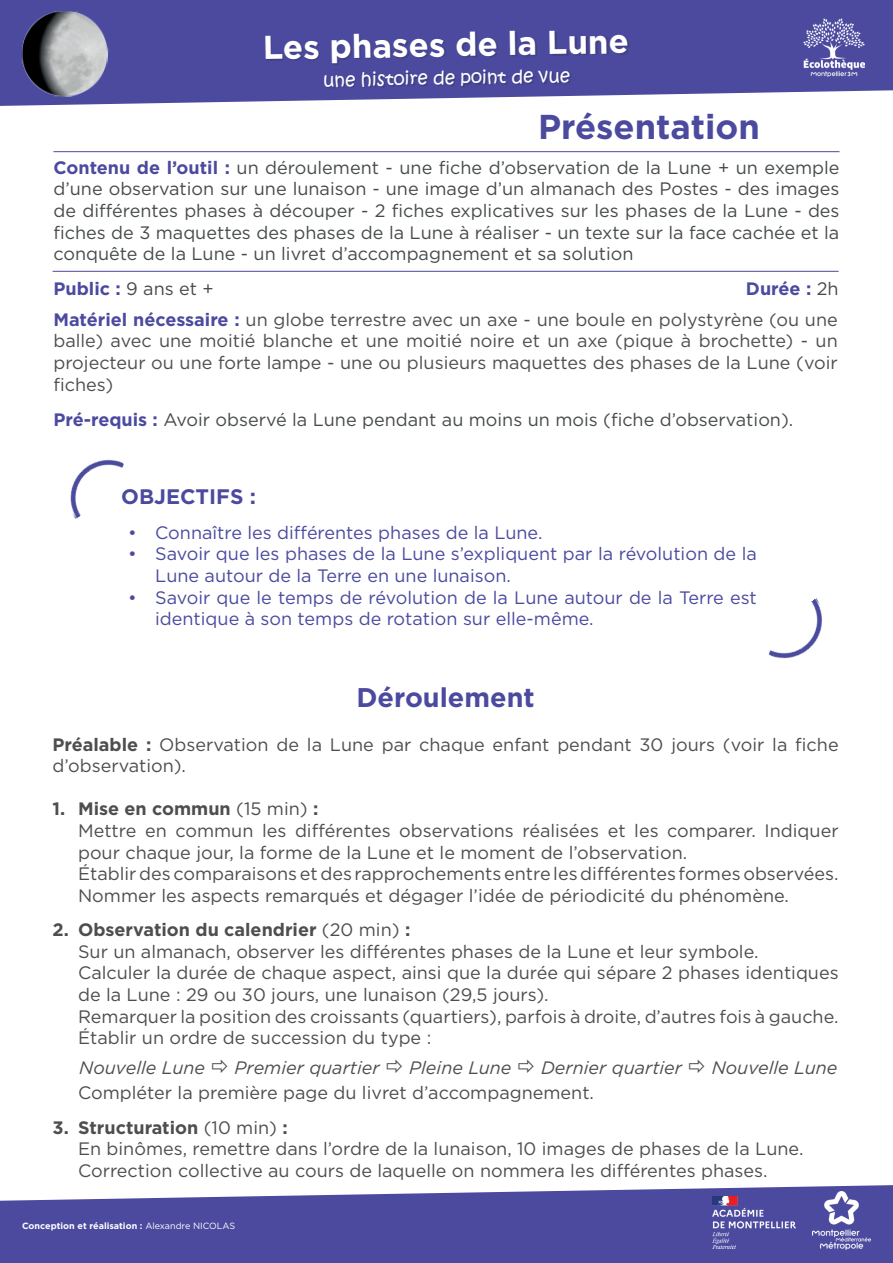
<style>
.page{position:relative;width:893px;height:1263px;background:#fff}
.page>*{position:absolute;margin:0;border:0;box-sizing:border-box;transform-origin:0 0}
.t1{font:700 34.5px "Gotham";color:#4b4a9f}
.t2{font:700 33px "Gotham";color:#fff}
.t3{font:700 27px "Gotham";color:#4b4a9f}
.t4{font:700 21px "Gotham";color:#4b4a9f}
.t5{font:18px/21.6px "Gotham";color:#4e4e50}
.t6{font:18px/21.6px "Gotham";color:#474b4c;text-align:justify}
.t7{font:18px/21.6px "Gotham";color:#4b4a9f}
.t8{font:italic 18px "Gotham";color:#4e4e50}
.t9{font:18px "Kristen ITC";color:#fff}
.t10{font:700 18px "Gotham";color:#4b4a9f}
.t11{font:700 9px "Gotham";color:#fff}
.s1{font-weight:700;color:#4b4a9f}
.s2{font-weight:400;color:#474b4c}
.s3{font-weight:700}
.s4{font-weight:400}
</style>
<div class="page">
<svg style="left:0;top:0;width:893px;height:106px;background:#5f5ea9"></svg>
<img style="left:804px;top:19px;width:60px;height:58px">
<img style="left:21px;top:10px;width:88px;height:88px">
<svg style="left:0;top:1185px;width:893px;height:78px;background:#5f5ea9"></svg>
<img style="left:712px;top:1197px;width:83px;height:51px">
<img style="left:812px;top:1192px;width:58px;height:57px">
<div style="left:266px;top:32px;width:364px;height:57px;background:#231f20;opacity:.24"></div>
<hr style="left:53px;top:151px;width:786px;height:1px;background:#4b4a9f">
<hr style="left:53px;top:271px;width:786px;height:1px;background:#4b4a9f">
<img style="left:70px;top:459px;width:54px;height:60px">
<img style="left:768px;top:598px;width:55px;height:61px">
<h2 class="t2" style="left:263px;top:26px;width:368px;rotate:-1deg">Les phases de la Lune</h2>
<p class="t9" style="left:323px;top:68px;width:249px;rotate:-1deg">une histoire de point de vue</p>
<h1 class="t1" style="left:538px;top:103px;width:223px">Présentation</h1>
<p class="t6" style="left:53px;top:156px;width:788px"><span class="s1">Contenu de l’outil :</span> un déroulement - une fiche d’observation de la Lune + un exemple d’une observation sur une lunaison - une image d’un almanach des Postes - des images de différentes phases à découper - 2 fiches explicatives sur les phases de la Lune - des fiches de 3 maquettes des phases de la Lune à réaliser - un texte sur la face cachée et la conquête de la Lune - un livret d’accompagnement et sa solution</p>
<p class="t10" style="left:53px;top:276px;width:162px">Public : <span class="s2">9 ans et +</span></p>
<p class="t10" style="left:746px;top:276px;width:94px">Durée : <span class="s2">2h</span></p>
<p class="t5" style="left:53px;top:308px;width:786px;text-align:justify"><span class="s1">Matériel nécessaire :</span> un globe terrestre avec un axe - une boule en polystyrène (ou une balle) avec une moitié blanche et une moitié noire et un axe (pique à brochette) - un projecteur ou une forte lampe - une ou plusieurs maquettes des phases de la Lune (voir fiches)</p>
<p class="t6" style="left:53px;top:408px;width:741px"><span class="s1">Pré-requis :</span> Avoir observé la Lune pendant au moins un mois (fiche d’observation).</p>
<p class="t4" style="left:121px;top:483px;width:136px">OBJECTIFS :</p>
<p class="t7" style="left:128px;top:521px;width:416px">• Connaître les différentes phases de la Lune.</p>
<p class="t7" style="left:155px;top:543px;width:603px;text-indent:-27px">• Savoir que les phases de la Lune s’expliquent par la révolution de la<br>Lune autour de la Terre en une lunaison.</p>
<p class="t7" style="left:155px;top:586px;width:603px;text-indent:-27px">• Savoir que le temps de révolution de la Lune autour de la Terre est identique à son temps de rotation sur elle-même.</p>
<h3 class="t3" style="left:356px;top:680px;width:180px">Déroulement</h3>
<p class="t5" style="left:53px;top:733px;width:788px"><span class="s3">Préalable :</span> Observation de la Lune par chaque enfant pendant 30 jours (voir la fiche d’observation).</p>
<p class="t5" style="left:78px;top:798px;width:762px;text-indent:-26px"><span class="s3">1. Mise en commun</span> (15 min) <span class="s3">:<br></span>Mettre en commun les différentes observations réalisées et les comparer. Indiquer pour chaque jour, la forme de la Lune et le moment de l’observation.<br>Établir des comparaisons et des rapprochements entre les différentes formes observées.<br>Nommer les aspects remarqués et dégager l’idée de périodicité du phénomène.</p>
<p class="t5" style="left:78px;top:918px;width:762px;text-indent:-26px"><span class="s3">2. Observation du calendrier</span> (20 min) <span class="s3">:<br></span>Sur un almanach, observer les différentes phases de la Lune et leur symbole.<br>Calculer la durée de chaque aspect, ainsi que la durée qui sépare 2 phases identiques de la Lune : 29 ou 30 jours, une lunaison (29,5 jours).<br>Remarquer la position des croissants (quartiers), parfois à droite, d’autres fois à gauche.<br>Établir un ordre de succession du type :</p>
<p class="t8" style="left:79px;top:1056px;width:127px">Nouvelle Lune</p>
<p class="t8" style="left:235px;top:1056px;width:147px">Premier quartier</p>
<p class="t8" style="left:409px;top:1056px;width:104px">Pleine Lune</p>
<p class="t8" style="left:541px;top:1056px;width:143px">Dernier quartier</p>
<p class="t8" style="left:712px;top:1056px;width:127px">Nouvelle Lune</p>
<p class="t5" style="left:78px;top:1082px;width:517px">Compléter la première page du livret d’accompagnement.</p>
<p class="t5" style="left:78px;top:1116px;width:727px;text-indent:-26px"><span class="s3">3. Structuration</span> (10 min) <span class="s3">:<br></span>En binômes, remettre dans l’ordre de la lunaison, 10 images de phases de la Lune.<br>Correction collective au cours de laquelle on nommera les différentes phases.</p>
<p class="t11" style="left:22px;top:1220px;width:215px">Conception et réalisation : <span class="s4">Alexa dre NICOLAS</span></p>
</div>
